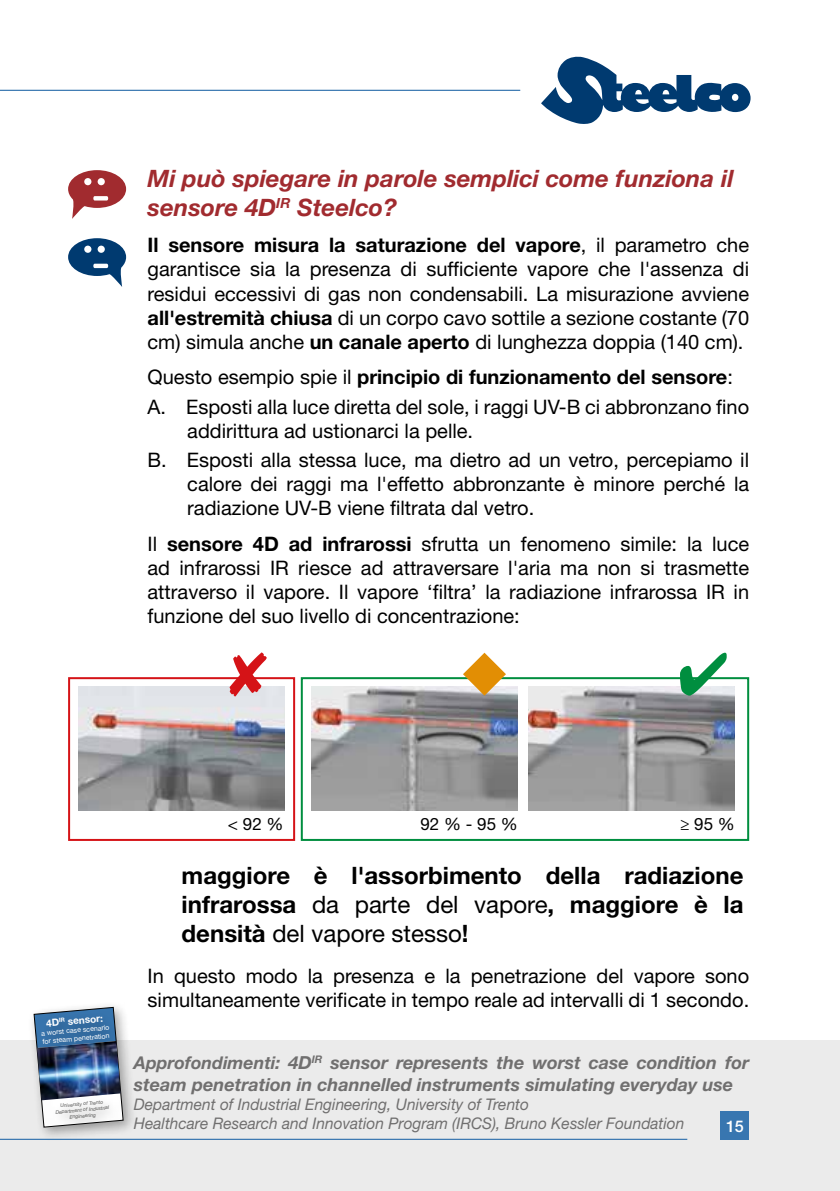
<style>
.page{position:relative;width:840px;height:1191px;background:#fff}
.page>*{position:absolute;margin:0;border:0;box-sizing:border-box;transform-origin:0 0}
.t1{font:700 24px/28.8px "Helvetica Neue LT Std";color:#000;text-align:justify}
.t2{font:italic 700 24px/28.8px "Helvetica Neue LT Std";color:#a12b2f}
.t3{font:20px/24px "Helvetica Neue LT Std";color:#000}
.t4{font:italic 700 18px/21.6px "Helvetica Neue LT Std";color:#706f6f}
.t5{font:17px "Helvetica Neue LT Std";color:#000}
.t6{font:500 16.2px "Helvetica Neue LT Std";color:#fff}
.t7{font:italic 16px/19.2px "Helvetica Neue LT Std";color:#706f6f}
.t8{font:700 10px "Helvetica Neue LT Std";color:#fff}
.t9{font:7px/8.4px "Helvetica Neue LT Std";color:#fff}
.t10{font:italic 5px/6px "Helvetica Neue LT Std";color:#575756;text-align:center}
.s1{font-weight:700}
.s2{font-weight:400}
.s3{font-size:17.6px}
</style>
<div class="page">
<div style="left:300px;top:677px;width:448px;height:164px;border:2px solid #008e3f"></div>
<div style="left:68px;top:677px;width:227px;height:164px;border:2px solid #d51317"></div>
<div style="left:0;top:1040px;width:839px;height:151px;background:#ebebeb"></div>
<img style="left:79px;top:686px;width:205px;height:124px">
<img style="left:528px;top:686px;width:206px;height:124px">
<img style="left:311px;top:686px;width:206px;height:124px">
<svg style="left:68px;top:170px;width:58px;height:49px"></svg>
<svg style="left:68px;top:238px;width:58px;height:49px"></svg>
<div style="left:28px;top:1001px;width:109px;height:140px;background:#000;opacity:.35"></div>
<svg style="left:34px;top:1007px;width:89px;height:120px"></svg>
<img style="left:37px;top:1041px;width:84px;height:59px">
<svg style="left:541px;top:57px;width:209px;height:67px"></svg>
<hr style="left:0;top:90px;width:520px;height:1px;background:#3876b0">
<div style="left:720px;top:1111px;width:28px;height:29px;background:#3876b0"></div>
<hr style="left:0;top:1138px;width:687px;height:2px;background:#3876b0">
<svg style="left:229px;top:677px;width:37px;height:19px"></svg>
<svg style="left:679px;top:677px;width:47px;height:18px"></svg>
<svg style="left:462px;top:677px;width:43px;height:18px"></svg>
<p class="t2" style="left:147px;top:164px;width:587px">Mi può spiegare in parole semplici come funziona il sensore 4D<sup>IR</sup> Steelco?</p>
<p class="t3" style="left:147px;top:233px;width:603px;text-align:justify"><span class="s1">Il sensore misura la saturazione del vapore</span>, il parametro che garantisce sia la presenza di sufficiente vapore che l'assenza di residui eccessivi di gas non condensabili. La misurazione avviene <span class="s1">all'estremità chiusa</span> di un corpo cavo sottile a sezione costante (70 cm) simula anche <span class="s1">un canale aperto</span> di lunghezza doppia (140 cm).</p>
<p class="t3" style="left:147px;top:362px;width:603px;line-height:29.6px">Questo esempio spie il <span class="s1">principio di funzionamento del sensore</span>:<br>A. Esposti alla luce diretta del sole, i raggi UV-B ci abbronzano fino</p>
<p class="t3" style="left:147px;top:415px;width:602px;line-height:29.6px;text-indent:40px">addirittura ad ustionarci la pelle.<br>B. Esposti alla stessa luce, ma dietro ad un vetro, percepiamo il</p>
<p class="t3" style="left:187px;top:472px;width:563px">calore dei raggi ma l'effetto abbronzante è minore perché la radiazione UV-B viene filtrata dal vetro.</p>
<p class="t3" style="left:147px;top:531px;width:603px;text-align:justify">Il <span class="s1">sensore 4D ad infrarossi</span> sfrutta un fenomeno simile: la luce ad infrarossi IR riesce ad attraversare l'aria ma non si trasmette attraverso il vapore. Il vapore ‘filtra’ la radiazione infrarossa IR in funzione del suo livello di concentrazione:</p>
<p class="t8" style="left:46px;top:1017px;width:58px;rotate:-5deg">4D<sup>IR</sup> sensor:</p>
<p class="t9" style="left:41px;top:1028px;width:70px;rotate:-5deg">a worst case scenario for steam penetration</p>
<p class="t10" style="left:55px;top:1103px;width:55px;rotate:-5deg">University of Trento<br>Department of Industrial<br>Engineering</p>
<p class="t5" style="left:228px;top:814px;width:57px">&lt; 92 %</p>
<p class="t5" style="left:679px;top:814px;width:56px">≥ 95 %</p>
<p class="t5" style="left:420px;top:814px;width:99px">92 % - 95 %</p>
<p class="t1" style="left:181px;top:860px;width:563px">maggiore è l'assorbimento della radiazione infrarossa <span class="s2">da parte del vapore</span>, maggiore è la densità <span class="s2">del vapore stesso</span>!</p>
<p class="t3" style="left:147px;top:963px;width:603px">In questo modo la presenza e la penetrazione del vapore sono simultaneamente verificate in tempo reale ad intervalli di 1 secondo.</p>
<p class="t4" style="left:134px;top:1051px;width:616px"><span class="s3">Approfondimenti</span>: 4D<sup>IR</sup> sensor represents the worst case condition for steam penetration in channelled instruments simulating everyday use</p>
<p class="t7" style="left:134px;top:1094px;width:551px">Department of Industrial Engineering, University of Trento<br>Healthcare Research and Innovation Program (IRCS), Bruno Kessler Foundation</p>
<p class="t6" style="left:725px;top:1116px;width:19px">15</p>
</div>
